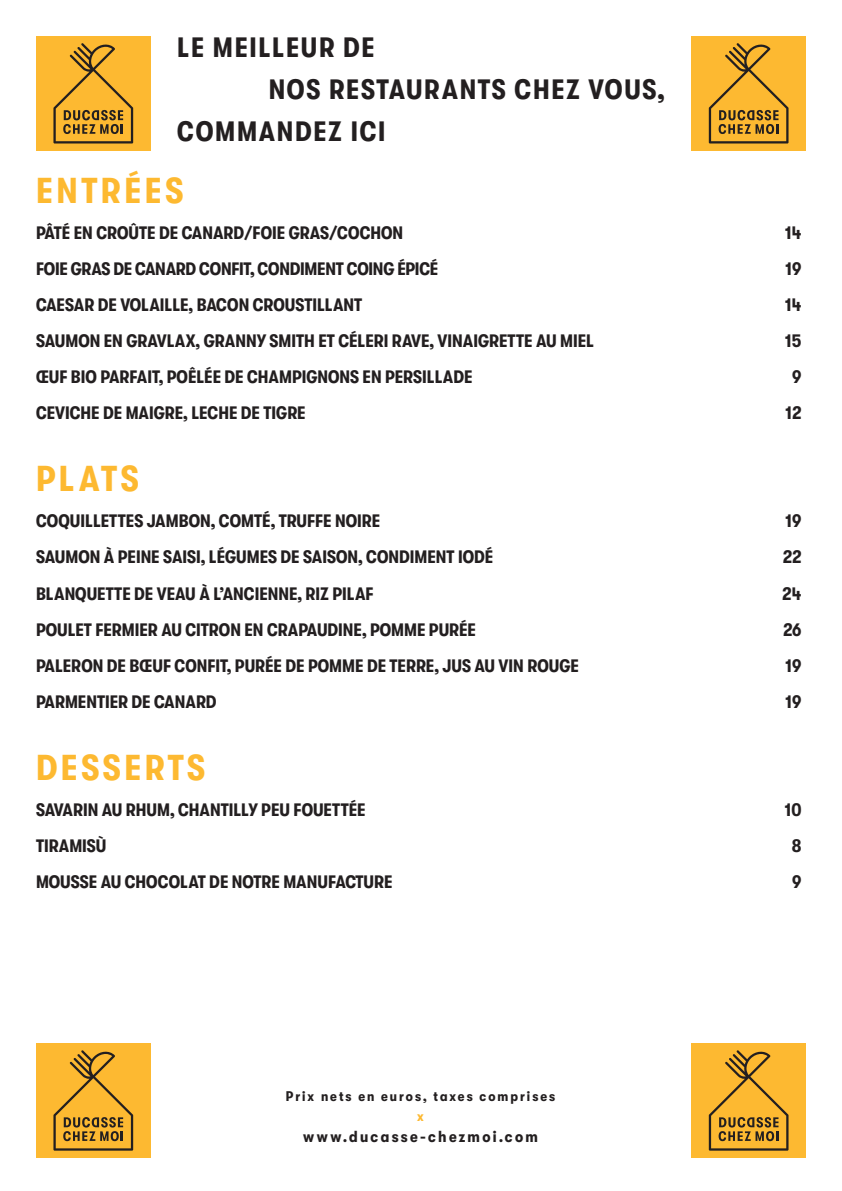
<style>
.page{position:relative;width:842px;height:1191px;background:#fff}
.page>*{position:absolute;margin:0;border:0;box-sizing:border-box;transform-origin:0 0}
.t1{font:700 condensed 36px "GT Walsheim";letter-spacing:.1em;color:#fdb931}
.t2{font:700 condensed 28px "GT Walsheim";letter-spacing:.06em;color:#231f20}
.t3{font:700 condensed 18px "GT Walsheim";color:#231f20}
.Titre{font:700 condensed 16px "GT Walsheim";letter-spacing:.145em;color:#231f20}
.Titre-2{font:700 condensed 14px "GT Walsheim";letter-spacing:.145em;color:#231f20}
.Titre-3{font:700 condensed 14px "GT Walsheim";color:#fdb931}
.s1{font-size:18px;color:#fff}
</style>
<div class="page">
<div style="left:691px;top:36px;width:115px;height:115px;background:#fdb931"></div>
<div style="left:36px;top:36px;width:115px;height:115px;background:#fdb931"></div>
<svg style="left:709px;top:43px;width:79px;height:100px"></svg>
<svg style="left:53px;top:43px;width:80px;height:100px"></svg>
<div style="left:691px;top:1043px;width:115px;height:114px;background:#fdb931"></div>
<div style="left:36px;top:1043px;width:115px;height:114px;background:#fdb931"></div>
<svg style="left:709px;top:1050px;width:79px;height:100px"></svg>
<svg style="left:53px;top:1050px;width:80px;height:100px"></svg>
<p class="t2" style="left:177px;top:32px;width:199px">LE MEILLEUR DE</p>
<p class="t2" style="left:269px;top:74px;width:398px">NOS RESTAURANTS CHEZ VOUS,</p>
<p class="t2" style="left:177px;top:116px;width:210px">COMMANDEZ ICI</p>
<p class="t1" style="left:36px;top:171px;width:214px">ENTRÉES <span class="s1">NTRÉES</span></p>
<p class="t3" style="left:36px;top:223px;width:369px">PÂTÉ EN CROÛTE DE CANARD/FOIE GRAS/COCHON</p>
<p class="t3" style="left:785px;top:223px;width:18px">14</p>
<p class="t3" style="left:36px;top:259px;width:404px">FOIE GRAS DE CANARD CONFIT, CONDIMENT COING ÉPICÉ</p>
<p class="t3" style="left:785px;top:259px;width:17px">19</p>
<p class="t3" style="left:36px;top:295px;width:328px">CAESAR DE VOLAILLE, BACON CROUSTILLANT</p>
<p class="t3" style="left:785px;top:295px;width:18px">14</p>
<p class="t3" style="left:36px;top:331px;width:560px">SAUMON EN GRAVLAX, GRANNY SMITH ET CÉLERI RAVE, VINAIGRETTE AU MIEL</p>
<p class="t3" style="left:785px;top:331px;width:18px">15</p>
<p class="t3" style="left:36px;top:367px;width:438px">ŒUF BIO PARFAIT, POÊLÉE DE CHAMPIGNONS EN PERSILLADE</p>
<p class="t3" style="left:792px;top:367px;width:11px">9</p>
<p class="t3" style="left:36px;top:403px;width:271px">CEVICHE DE MAIGRE, LECHE DE TIGRE</p>
<p class="t3" style="left:785px;top:403px;width:17px">12</p>
<p class="t1" style="left:36px;top:459px;width:104px">PLATS</p>
<p class="t3" style="left:36px;top:511px;width:346px">COQUILLETTES JAMBON, COMTÉ, TRUFFE NOIRE</p>
<p class="t3" style="left:785px;top:511px;width:17px">19</p>
<p class="t3" style="left:36px;top:547px;width:459px">SAUMON À PEINE SAISI, LÉGUMES DE SAISON, CONDIMENT IODÉ</p>
<p class="t3" style="left:783px;top:547px;width:20px">22</p>
<p class="t3" style="left:36px;top:583px;width:339px">BLANQUETTE DE VEAU À L’ANCIENNE, RIZ PILAF</p>
<p class="t3" style="left:782px;top:583px;width:21px">24</p>
<p class="t3" style="left:36px;top:619px;width:441px">POULET FERMIER AU CITRON EN CRAPAUDINE, POMME PURÉE</p>
<p class="t3" style="left:783px;top:619px;width:20px">26</p>
<p class="t3" style="left:36px;top:655px;width:544px">PALERON DE BŒUF CONFIT, PURÉE DE POMME DE TERRE, JUS AU VIN ROUGE</p>
<p class="t3" style="left:785px;top:655px;width:17px">19</p>
<p class="t3" style="left:36px;top:691px;width:182px">PARMENTIER DE CANARD</p>
<p class="t3" style="left:785px;top:691px;width:17px">19</p>
<p class="t1" style="left:36px;top:747px;width:171px">DESSERTS</p>
<p class="t3" style="left:36px;top:799px;width:331px">SAVARIN AU RHUM, CHANTILLY PEU FOUETTÉE</p>
<p class="t3" style="left:785px;top:799px;width:18px">10</p>
<p class="t3" style="left:36px;top:835px;width:72px">TIRAMISÙ</p>
<p class="t3" style="left:792px;top:835px;width:11px">8</p>
<p class="t3" style="left:36px;top:871px;width:358px">MOUSSE AU CHOCOLAT DE NOTRE MANUFACTURE</p>
<p class="t3" style="left:792px;top:871px;width:11px">9</p>
<p class="Titre-2" style="left:286px;top:1088px;width:271px">Prix nets en euros, taxes comprises</p>
<p class="Titre-3" style="left:417px;top:1108px;width:8px">x</p>
<p class="Titre" style="left:303px;top:1127px;width:236px">www.ducasse-chezmoi.com</p>
</div>
